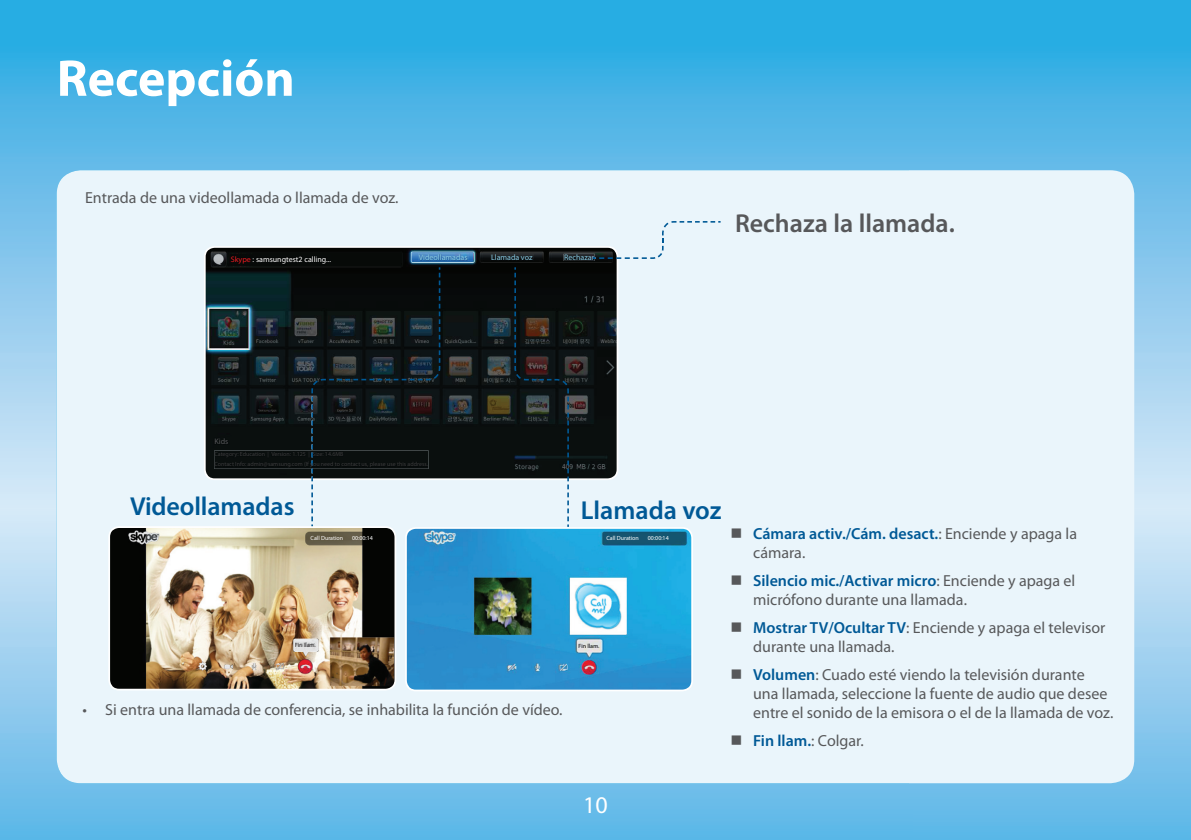
<style>
.page{position:relative;width:1191px;height:840px;background:#fff}
.page>*{position:absolute;margin:0;border:0;box-sizing:border-box;transform-origin:0 0}
.t1{font:700 52px "Myriad Pro";color:#fff}
.t2{font:600 26px "Myriad Pro";letter-spacing:-.005em;color:#005996}
.t3{font:600 26px "Myriad Pro";color:#57585a}
.t4{font:24px "Myriad Pro";color:#fff}
.t5{font:16px/19.2px "Myriad Pro";color:#57585a}
.t6{font:600 16px/19.2px "Myriad Pro";color:#005996}
.t7{font:8px "Myriad Pro";color:#8dd0e8}
.t8{font:8px "Myriad Pro";color:#fff}
.t9{font:8px "Myriad Pro";color:#57585a}
.t10{font:6px/10px "Myriad Pro";color:#3e3e3f}
.t11{font:6px "Myriad Pro";color:#fff}
.t12{font:6px "Myriad Pro";color:#231f20}
.s1{color:#ee1d23}
.s2{color:#57585a}
.s3{font-weight:400;color:#57585a}
.s4{font-weight:600;color:#005996}
</style>
<div class="page">
<img style="left:0;top:0;width:909px;height:808px">
<img style="left:909px;top:0;width:282px;height:839px">
<div style="left:0;top:808px;width:912px;height:31px;background:#60b9e8"></div>
<div style="left:57px;top:170px;width:1077px;height:612px;background:#eaf5fb;border-radius:24px"></div>
<svg style="left:204px;top:246px;width:414px;height:234px;background:#1a2223"></svg>
<svg style="left:514px;top:267px;width:55px;height:259px"></svg>
<img style="left:231px;top:256px;width:100px;height:7px">
<img style="left:418px;top:254px;width:50px;height:7px">
<img style="left:214px;top:437px;width:15px;height:7px">
<div style="left:214px;top:450px;width:97px;height:18px;background:#080d0d"></div>
<svg style="left:311px;top:267px;width:129px;height:259px"></svg>
<img style="left:490px;top:254px;width:43px;height:7px">
<img style="left:563px;top:254px;width:32px;height:7px">
<svg style="left:593px;top:221px;width:127px;height:38px"></svg>
<svg style="left:405px;top:526px;width:288px;height:165px;background:#3a9bca"></svg>
<img style="left:108px;top:526px;width:288px;height:164px">
<img style="left:295px;top:641px;width:21px;height:5px">
<img style="left:579px;top:643px;width:20px;height:4px">
<h1 class="t1" style="left:57px;top:44px;width:240px">Recepción</h1>
<p class="t5" style="left:85px;top:188px;width:315px">Entrada de una videollamada o llamada de voz.</p>
<p class="t8" style="left:231px;top:254px;width:102px"><span class="s1">Skype</span> : samsungtest2 calling...</p>
<p class="t7" style="left:419px;top:252px;width:50px">Videollamadas</p>
<p class="t7" style="left:491px;top:252px;width:43px">Llamada voz</p>
<p class="t7" style="left:564px;top:252px;width:32px">Rechazar</p>
<h2 class="t3" style="left:735px;top:206px;width:221px">Rechaza la llamada.</h2>
<p class="t9" style="left:214px;top:436px;width:15px">Kids</p>
<p class="t10" style="left:214px;top:448px;width:215px">Category: Education | Version: 1.125 | Size: 14.6MB<br>Contact Info: admin@samsung.com (If you need to contact us, please use this address.</p>
<h2 class="t2" style="left:130px;top:489px;width:166px">Videollamadas</h2>
<h2 class="t2" style="left:581px;top:493px;width:142px">Llamada voz</h2>
<p class="t11" style="left:310px;top:534px;width:34px">Call Duration</p>
<p class="t11" style="left:352px;top:534px;width:22px">00:00:14</p>
<p class="t11" style="left:606px;top:534px;width:34px">Call Duration</p>
<p class="t11" style="left:648px;top:534px;width:22px">00:00:14</p>
<p class="t12" style="left:295px;top:640px;width:22px">Fin llam.</p>
<p class="t12" style="left:578px;top:641px;width:22px">Fin llam.</p>
<p class="t5" style="left:83px;top:699px;width:481px">• Si entra una llamada de conferencia, se inhabilita la función de vídeo.</p>
<p class="t6" style="left:753px;top:523px;width:325px;text-indent:-23px"><span class="s2">■</span> Cámara activ./Cám. desact.<span class="s3">: Enciende y apaga la cámara.</span></p>
<p class="t5" style="left:753px;top:570px;width:324px;text-indent:-23px">■ <span class="s4">Silencio mic./Activar micro</span>: Enciende y apaga el micrófono durante una llamada.</p>
<p class="t5" style="left:753px;top:617px;width:354px;text-indent:-23px">■ <span class="s4">Mostrar TV/Ocultar TV</span>: Enciende y apaga el televisor durante una llamada.</p>
<p class="t5" style="left:753px;top:664px;width:362px;text-indent:-23px">■ <span class="s4">Volumen</span>: Cuado esté viendo la televisión durante una llamada, seleccione la fuente de audio que desee entre el sonido de la emisora o el de la llamada de voz.</p>
<p class="t6" style="left:730px;top:730px;width:135px"><span class="s2">■</span> Fin llam.<span class="s3">: Colgar.</span></p>
<h3 class="t4" style="left:583px;top:790px;width:26px">10</h3>
</div>
